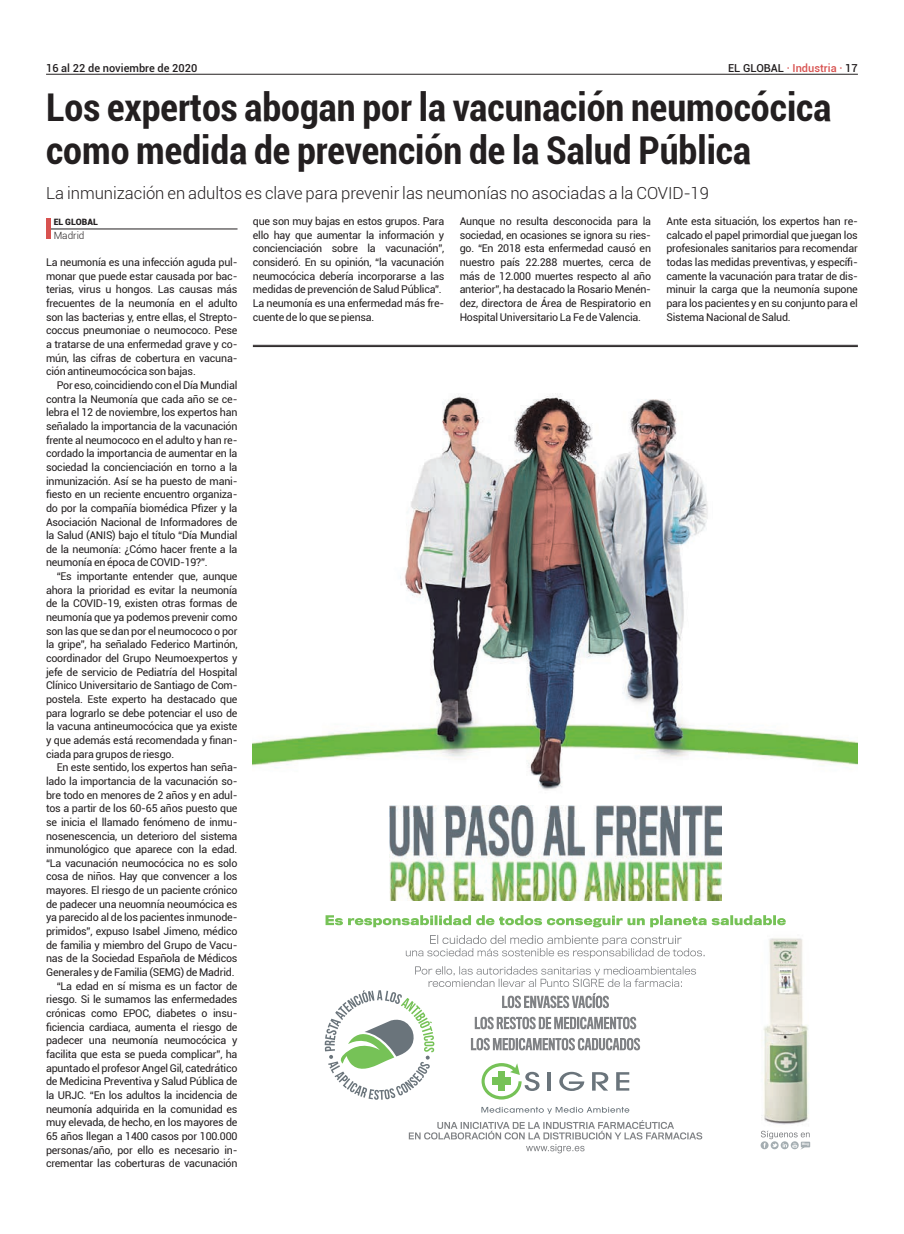
<style>
.page{position:relative;width:904px;height:1234px;background:#fff}
.page>*{position:absolute;margin:0;border:0;box-sizing:border-box;transform-origin:0 0}
.t1{font:700 condensed 38.25px/43.8px "Roboto";color:#231f20}
.t2{font:300 16.62px "Roboto";letter-spacing:-.005em;color:#231f20}
.t3{font:500 11px "Roboto";color:#231f20}
.t4{font:500 11px "Roboto";color:#d85250}
.t5{font:10.62px/13.6px "Roboto";letter-spacing:-.02em;color:#231f20;text-align:justify}
.t6{font:300 10px "Roboto";color:#231f20}
.t7{font:900 8.75px "Roboto";color:#231f20}
.t8{font:700 3.12px "Arial";color:#fff}
.s1{color:#231f20}
</style>
<div class="page">
<hr style="left:46px;top:74px;width:811px;height:1px;background:#231f20">
<img style="left:253px;top:393px;width:604px;height:423px">
<svg style="left:406px;top:935px;width:298px;height:22px"></svg>
<svg style="left:325px;top:915px;width:460px;height:12px"></svg>
<svg style="left:409px;top:1120px;width:293px;height:33px"></svg>
<svg style="left:481px;top:1106px;width:148px;height:7px"></svg>
<img style="left:389px;top:805px;width:332px;height:95px">
<svg style="left:325px;top:966px;width:371px;height:133px"></svg>
<img style="left:763px;top:938px;width:45px;height:187px">
<svg style="left:760px;top:1130px;width:49px;height:18px"></svg>
<hr style="left:253px;top:345px;width:604px;height:1px;background:#231f20">
<hr style="left:253px;top:346px;width:604px;height:1px;background:#231f20">
<hr style="left:50px;top:229px;width:187px;height:1px;background:#231f20">
<hr style="left:46px;top:218px;width:4px;height:21px;background:#d85250">
<p class="t3" style="left:46px;top:60px;width:153px">16 al 22 de noviembre de 2020</p>
<p class="t4" style="left:728px;top:60px;width:131px"><span class="s1">EL GLOBAL</span> · Industria · <span class="s1">17</span></p>
<h1 class="t1" style="left:46px;top:84px;width:786px">Los expertos abogan por la vacunación neumocócica como medida de prevención de la Salud Pública</h1>
<h2 class="t2" style="left:46px;top:181px;width:664px">La inmunización en adultos es clave para prevenir las neumonías no asociadas a la COVID-19</h2>
<p class="t7" style="left:54px;top:216px;width:46px">EL GLOBAL</p>
<p class="t6" style="left:54px;top:228px;width:32px">Madrid</p>
<p class="t5" style="left:46px;top:255px;width:193px">La neumonía es una infección aguda pul&shy;monar que puede estar causada por bac&shy;terias, virus u hongos. Las causas más frecuentes de la neumonía en el adulto son las bacterias y, entre ellas, el Strepto&shy;coccus pneumoniae o neumococo. Pese a tratarse de una enfermedad grave y co&shy;mún, las cifras de cobertura en vacuna&shy;ción antineumocócica son bajas.</p>
<p class="t5" style="left:46px;top:378px;width:193px;text-indent:11px">Por eso, coincidiendo con el Día Mundial contra la Neumonía que cada año se ce&shy;lebra el 12 de noviembre, los expertos han señalado la importancia de la vacunación frente al neumococo en el adulto y han re&shy;cordado la importancia de aumentar en la sociedad la concienciación en torno a la inmunización. Así se ha puesto de mani&shy;fiesto en un reciente encuentro organiza&shy;do por la compañía biomédica Pfizer y la Asociación Nacional de Informadores de la Salud (ANIS) bajo el título “Día Mundial de la neumonía: ¿Cómo hacer frente a la neumonía en época de COVID-19?”.</p>
<p class="t5" style="left:46px;top:569px;width:193px;text-indent:11px">“Es importante entender que, aunque ahora la prioridad es evitar la neumonía de la COVID-19, existen otras formas de neumonía que ya podemos prevenir como son las que se dan por el neumococo o por la gripe”, ha señalado Federico Martinón, coordinador del Grupo Neumoexpertos y jefe de servicio de Pediatría del Hospital Clínico Universitario de Santiago de Com&shy;postela. Este experto ha destacado que para lograrlo se debe potenciar el uso de la vacuna antineumocócica que ya existe y que además está recomendada y finan&shy;ciada para grupos de riesgo.</p>
<p class="t5" style="left:46px;top:760px;width:193px;text-align:right">En este sentido, los expertos han seña&shy;lado la importancia de la vacunación so&shy;bre todo en menores de 2 años y en adul&shy;tos a partir de los 60-65 años puesto que se inicia el llamado fenómeno de inmu&shy;nosenescencia, un deterioro del sistema inmunológico que aparece con la edad. “La vacunación neumocócica no es solo cosa de niños. Hay que convencer a los mayores. El riesgo de un paciente crónico de padecer una neuomnía neoumócica es ya parecido al de los pacientes inmunode&shy;primidos”, expuso Isabel Jimeno, médico de familia y miembro del Grupo de Vacu&shy;nas de la Sociedad Española de Médicos Generales y de Familia (SEMG) de Madrid. “La edad en sí misma es un factor de riesgo. Si le sumamos las enfermedades crónicas como EPOC, diabetes o insu&shy;ficiencia cardiaca, aumenta el riesgo de padecer una neumonía neumocócica y facilita que esta se pueda complicar”, ha apuntado el profesor Angel Gil, catedrático de Medicina Preventiva y Salud Pública de la URJC. “En los adultos la incidencia de neumonía adquirida en la comunidad es muy elevada, de hecho, en los mayores de 65 años llegan a 1400 casos por 100.000 personas/año, por ello es necesario in&shy;crementar las coberturas de vacunación</p>
<p class="t5" style="left:253px;top:214px;width:193px;text-align:left">que son muy bajas en estos grupos. Para ello hay que aumentar la información y concienciación sobre la vacunación”, consideró. En su opinión, “la vacunación neumocócica debería incorporarse a las medidas de prevención de Salud Pública”.<br>La neumonía es una enfermedad más fre&shy;cuente de lo que se piensa.</p>
<p class="t5" style="left:459px;top:214px;width:193px">Aunque no resulta desconocida para la sociedad, en ocasiones se ignora su ries&shy;go. “En 2018 esta enfermedad causó en nuestro país 22.288 muertes, cerca de más de 12.000 muertes respecto al año anterior”, ha destacado la Rosario Menén&shy;dez, directora de Área de Respiratorio en Hospital Universitario La Fe de Valencia.</p>
<p class="t5" style="left:666px;top:214px;width:193px">Ante esta situación, los expertos han re&shy;calcado el papel primordial que juegan los profesionales sanitarios para recomendar todas las medidas preventivas, y específi&shy;camente la vacunación para tratar de dis&shy;minuir la carga que la neumonía supone para los pacientes y en su conjunto para el Sistema Nacional de Salud.</p>
<p class="t8" style="left:802px;top:1141px;width:9px">Blog</p>
</div>
